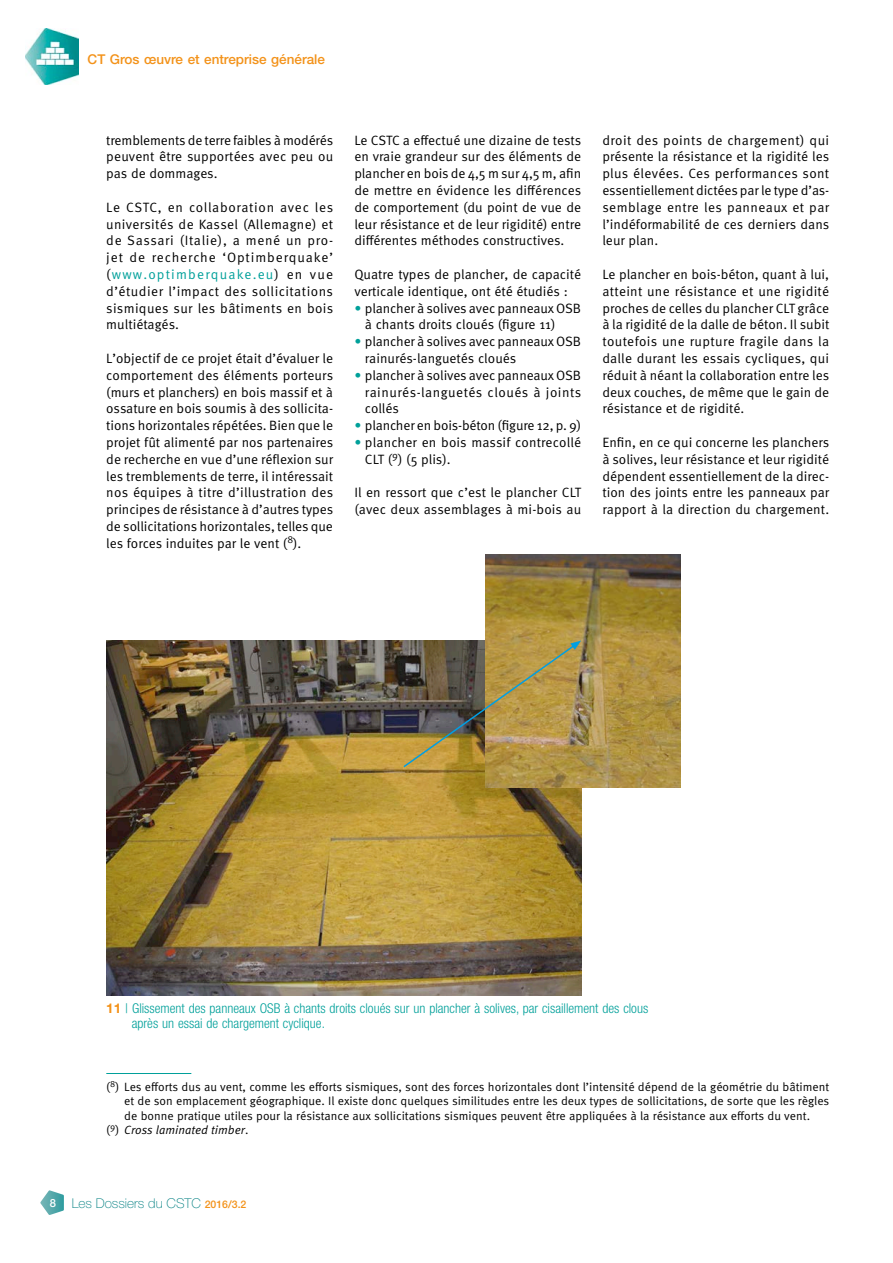
<style>
.page{position:relative;width:893px;height:1263px;background:#fff}
.page>*{position:absolute;margin:0;border:0;box-sizing:border-box;transform-origin:0 0}
.Normal_text{font:13.5px/16.8px "Meta Pro";color:#000;text-align:justify}
.Picture_name{font:300 condensed 13.5px/14.4px "Helvetica Neue LT Std";color:#00a09a}
.t1{font:500 13.5px "Helvetica Neue LT Std";color:#f39219}
.t2{font:100 13.5px "Helvetica Neue LT Std";color:#007f81}
.Footnote_3_columns{font:12px/14.4px "Meta Pro";color:#000;text-align:justify}
.Footnote_no_rule{font:italic 12px "Meta Pro";color:#000}
.s1{color:#00a09a}
.s2{font-weight:700;font-stretch:normal;color:#f39219}
.s3{font-style:normal}
.s4{font-weight:500;font-size:11.25px;color:#fff}
.s5{font-weight:500;font-size:10.5px;color:#f39219}
</style>
<div class="page">
<svg style="left:40px;top:1190px;width:24px;height:25px"></svg>
<img style="left:26px;top:29px;width:52px;height:55px">
<hr style="left:106px;top:1073px;width:85px;height:1px;background:#00a09a">
<img style="left:106px;top:640px;width:475px;height:355px">
<img style="left:485px;top:554px;width:196px;height:233px">
<img style="left:402px;top:640px;width:179px;height:129px">
<p class="t1" style="left:88px;top:51px;width:239px">CT Gros œuvre et entreprise générale</p>
<p class="Normal_text" style="left:106px;top:132px;width:228px">tremblements de terre faibles à modérés peuvent être supportées avec peu ou pas de dommages.</p>
<p class="Normal_text" style="left:106px;top:199px;width:228px">Le CSTC, en collaboration avec les universités de Kassel (Allemagne) et de Sassari (Italie), a mené un pro&shy;jet de recherche ‘Optimberquake’ (<span class="s1">www.optimberquake.eu</span>) en vue d’étudier l’impact des sollicitations sismiques sur les bâtiments en bois multiétagés.</p>
<p class="Normal_text" style="left:106px;top:350px;width:229px">L’objectif de ce projet était d’évaluer le comportement des éléments porteurs (murs et planchers) en bois massif et à ossature en bois soumis à des sollicita&shy;tions horizontales répétées. Bien que le projet fût alimenté par nos partenaires de recherche en vue d’une réflexion sur les tremblements de terre, il intéressait nos équipes à titre d’illustration des principes de résistance à d’autres types de sollicitations horizontales, telles que les forces induites par le vent (<sup>8</sup>).</p>
<p class="Normal_text" style="left:354px;top:132px;width:229px">Le CSTC a effectué une dizaine de tests en vraie grandeur sur des éléments de plancher en bois de 4,5 m sur 4,5 m, afin de mettre en évidence les différences de comportement (du point de vue de leur résistance et de leur rigidité) entre différentes méthodes constructives.</p>
<p class="Normal_text" style="left:354px;top:266px;width:228px">Quatre types de plancher, de capacité verticale identique, ont été étudiés :</p>
<p class="Normal_text" style="left:365px;top:300px;width:218px;text-indent:-10px"><span class="s1">•</span> plancher à solives avec panneaux OSB à chants droits cloués (figure 11)</p>
<p class="Normal_text" style="left:365px;top:333px;width:218px;text-indent:-10px"><span class="s1">•</span> plancher à solives avec panneaux OSB rainurés-languetés cloués</p>
<p class="Normal_text" style="left:365px;top:367px;width:218px;text-indent:-10px"><span class="s1">•</span> plancher à solives avec panneaux OSB rainurés-languetés cloués à joints collés</p>
<p class="Normal_text" style="left:354px;top:417px;width:228px"><span class="s1">•</span> plancher en bois-béton (figure 12, p. 9)</p>
<p class="Normal_text" style="left:365px;top:434px;width:218px;text-indent:-10px"><span class="s1">•</span> plancher en bois massif contrecollé<br>CLT (<sup>9</sup>) (5 plis).</p>
<p class="Normal_text" style="left:354px;top:485px;width:228px">Il en ressort que c’est le plancher CLT (avec deux assemblages à mi-bois au</p>
<p class="Normal_text" style="left:602px;top:132px;width:229px">droit des points de chargement) qui présente la résistance et la rigidité les plus élevées. Ces performances sont essentiellement dictées par le type d’as&shy;semblage entre les panneaux et par l’indéformabilité de ces derniers dans leur plan.</p>
<p class="Normal_text" style="left:602px;top:266px;width:228px">Le plancher en bois-béton, quant à lui, atteint une résistance et une rigidité proches de celles du plancher CLT grâce à la rigidité de la dalle de béton. Il subit toutefois une rupture fragile dans la dalle durant les essais cycliques, qui réduit à néant la collaboration entre les deux couches, de même que le gain de résistance et de rigidité.</p>
<p class="Normal_text" style="left:602px;top:434px;width:229px">Enfin, en ce qui concerne les planchers à solives, leur résistance et leur rigidité dépendent essentiellement de la direc&shy;tion des joints entre les panneaux par rapport à la direction du chargement.</p>
<p class="Picture_name" style="left:132px;top:1001px;width:518px;text-indent:-26px"><span class="s2">11</span> | Glissement des panneaux OSB à chants droits cloués sur un plancher à solives, par cisaillement des clous après un essai de chargement cyclique.</p>
<p class="Footnote_3_columns" style="left:124px;top:1080px;width:707px;text-indent:-18px">(<sup>8</sup>) Les efforts dus au vent, comme les efforts sismiques, sont des forces horizontales dont l’intensité dépend de la géométrie du bâtiment et de son emplacement géographique. Il existe donc quelques similitudes entre les deux types de sollicitations, de sorte que les règles de bonne pratique utiles pour la résistance aux sollicitations sismiques peuvent être appliquées à la résistance aux efforts du vent.</p>
<p class="Footnote_no_rule" style="left:106px;top:1122px;width:144px"><span class="s3">(</span><sup>9</sup><span class="s3">)</span> Cross laminated timber<span class="s3">.</span></p>
<p class="t2" style="left:50px;top:1195px;width:198px"><span class="s4">8</span> Les Dossiers du CSTC <span class="s5">2016/3.2</span></p>
</div>
